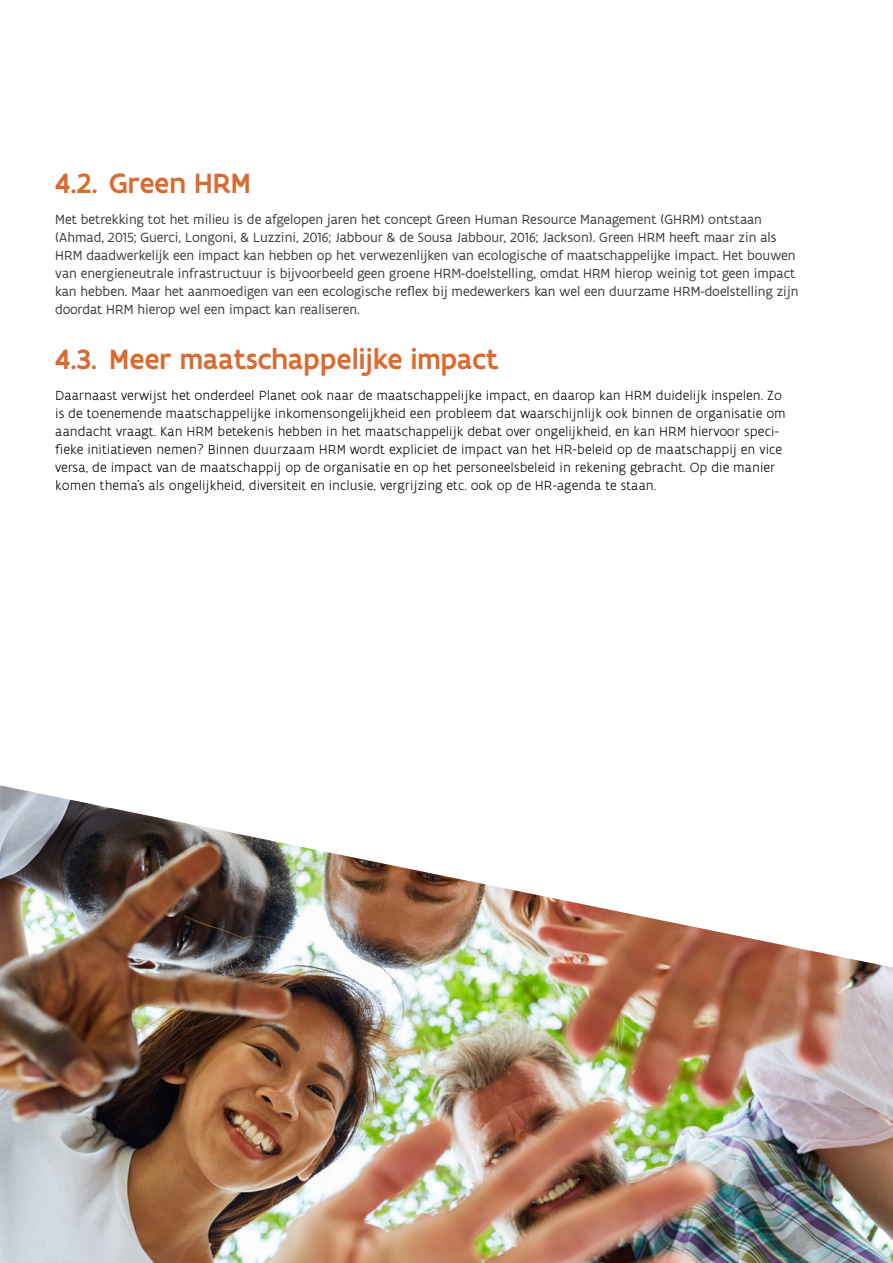
<style>
.page{position:relative;width:893px;height:1263px;background:#fff}
.page>*{position:absolute;margin:0;border:0;box-sizing:border-box;transform-origin:0 0}
.Hoofdstuk_ondertitel{font:500 30px "Flanders Art Sans";color:#da6b30}
.t1{font:300 14.25px/18px "Flanders Art Sans";color:#000}
.Body{font:14.25px/18px "Flanders Art Sans";color:#3e3e3f}
</style>
<div class="page">
<img style="left:0;top:785px;width:893px;height:478px">
<p class="Hoofdstuk_ondertitel" style="left:55px;top:164px;width:197px">4.2. Green HRM</p>
<p class="Body" style="left:55px;top:210px;width:745px">Met betrekking tot het milieu is de afgelopen jaren het concept Green Human Resource Management (GHRM) ontstaan (Ahmad, 2015; Guerci, Longoni, &amp; Luzzini, 2016; Jabbour &amp; de Sousa Jabbour, 2016; Jackson). Green HRM heeft maar zin als HRM daadwerkelijk een impact kan hebben op het verwezenlijken van ecologische of maatschappelijke impact. Het bouwen van energieneutrale infrastructuur is bijvoorbeeld geen groene HRM-doelstelling, omdat HRM hierop weinig tot geen impact kan hebben. Maar het aanmoedigen van een ecologische reflex bij medewerkers kan wel een duurzame HRM-doelstelling zijn doordat HRM hierop wel een impact kan realiseren.</p>
<p class="Hoofdstuk_ondertitel" style="left:55px;top:341px;width:445px">4.3. Meer maatschappelijke impact</p>
<p class="t1" style="left:55px;top:386px;width:732px">Daarnaast verwijst het onderdeel Planet ook naar de maatschappelijke impact, en daarop kan HRM duidelijk inspelen. Zo is de toenemende maatschappelijke inkomensongelijkheid een probleem dat waarschijnlijk ook binnen de organisatie om aandacht vraagt. Kan HRM betekenis hebben in het maatschappelijk debat over ongelijkheid, en kan HRM hiervoor speci&shy;fieke initiatieven nemen? Binnen duurzaam HRM wordt expliciet de impact van het HR-beleid op de maatschappij en vice versa, de impact van de maatschappij op de organisatie en op het personeelsbeleid in rekening gebracht. Op die manier komen thema’s als ongelijkheid, diversiteit en inclusie, vergrijzing etc. ook op de HR-agenda te staan.</p>
</div>
